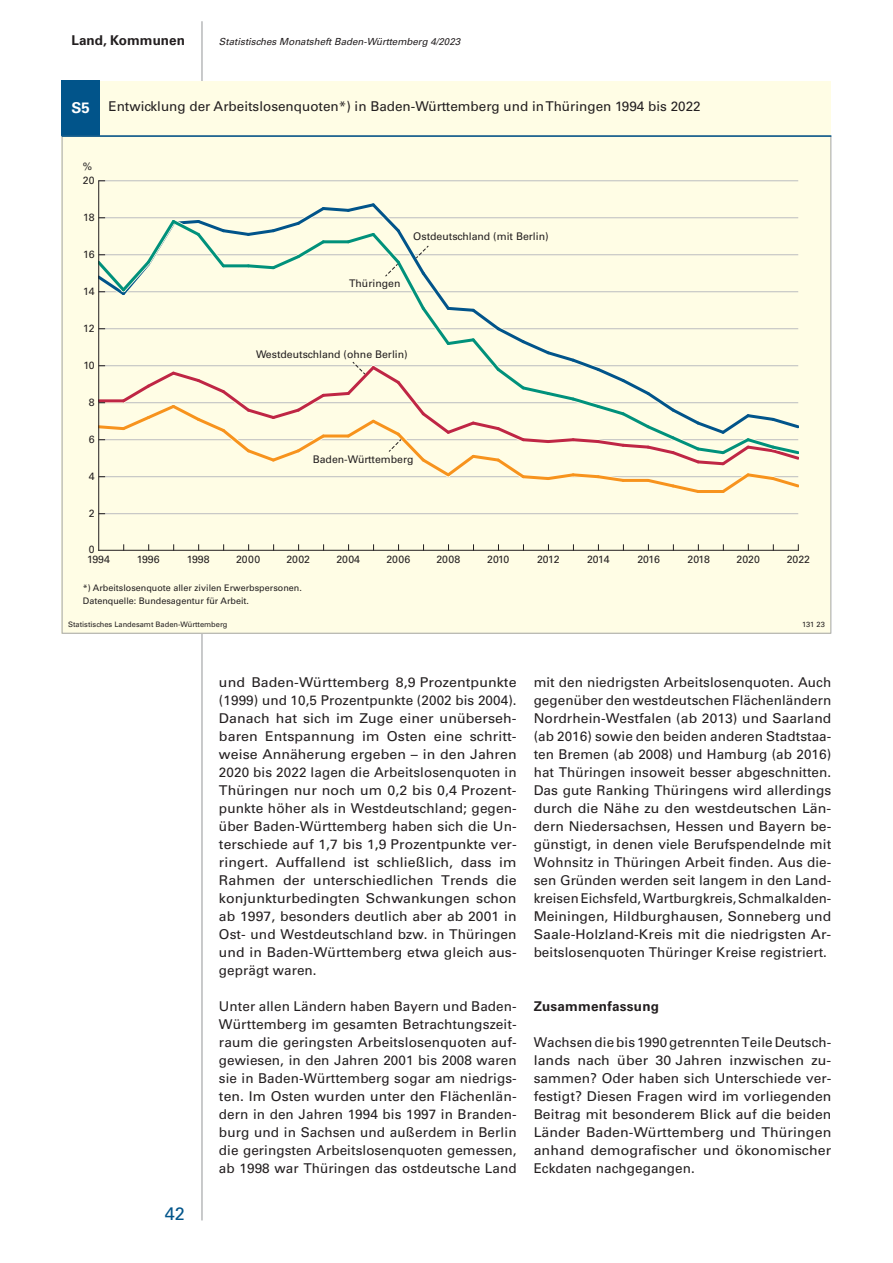
<style>
.page{position:relative;width:893px;height:1263px;background:#fff}
.page>*{position:absolute;margin:0;border:0;box-sizing:border-box;transform-origin:0 0}
.t1{font:18px "Univers";color:#01548a}
.Fließtext{font:13.5px/18px "Univers";letter-spacing:.005em;color:#231f20;text-align:justify}
.Fließtext-2{font:13.5px/18px "Univers";letter-spacing:.005em;color:#231f20;text-align:justify;scale:1.05 1}
.Kapitelzwischenübers{font:700 13.5px "Univers";letter-spacing:.01em;color:#231f20}
.t2{font:10.5px "Univers";color:#231f20}
.t3{font:italic 9.75px "Univers";color:#231f20}
.t4{font:9px/13.5px "Univers";color:#231f20}
.t5{font:7.5px "Univers";color:#231f20}
.s1{font-weight:700;font-size:15px;color:#fff}
</style>
<div class="page">
<hr style="left:202px;top:21px;width:1px;height:1199px;background:#939598">
<div style="left:62px;top:81px;width:769px;height:553px;background:#fffde5"></div>
<div style="left:62px;top:81px;width:38px;height:55px;background:#01548a"></div>
<svg style="left:62px;top:137px;width:769px;height:497px"></svg>
<hr style="left:99px;top:513px;width:699px;height:1px;background:#bcbdc0">
<hr style="left:99px;top:181px;width:699px;height:1px;background:#bcbdc0">
<hr style="left:99px;top:550px;width:699px;height:1px;background:#231f20">
<hr style="left:98px;top:181px;width:1px;height:369px;background:#231f20">
<hr style="left:62px;top:135px;width:769px;height:2px;background:#01548a">
<svg style="left:99px;top:201px;width:699px;height:297px"></svg>
<p class="Kapitelzwischenübers" style="left:71px;top:32px;width:115px">Land, Kommunen</p>
<p class="t3" style="left:219px;top:35px;width:243px">Statistisches Monatsheft Baden-Württemberg 4/2023</p>
<p class="Fließtext" style="left:72px;top:98px;width:631px"><span class="s1">S5</span> Entwicklung der Arbeitslosenquoten*) in Baden-Württemberg und in Thüringen 1994 bis 2022</p>
<p class="t2" style="left:83px;top:160px;width:11px">%</p>
<p class="t2" style="left:83px;top:174px;width:13px">20</p>
<p class="t2" style="left:83px;top:211px;width:13px">18</p>
<p class="t2" style="left:83px;top:248px;width:13px">16</p>
<p class="t2" style="left:83px;top:285px;width:13px">14</p>
<p class="t2" style="left:83px;top:322px;width:13px">12</p>
<p class="t2" style="left:83px;top:359px;width:13px">10</p>
<p class="t2" style="left:89px;top:396px;width:7px">8</p>
<p class="t2" style="left:89px;top:433px;width:7px">6</p>
<p class="t2" style="left:89px;top:470px;width:7px">4</p>
<p class="t2" style="left:89px;top:507px;width:7px">2</p>
<p class="t2" style="left:89px;top:543px;width:7px">0</p>
<p class="t2" style="left:413px;top:230px;width:137px">Ostdeutschland (mit Berlin)</p>
<p class="t2" style="left:349px;top:277px;width:53px">Thüringen</p>
<p class="t2" style="left:256px;top:348px;width:153px">Westdeutschland (ohne Berlin)</p>
<p class="t2" style="left:313px;top:453px;width:102px">Baden-Württemberg</p>
<p class="t2" style="left:87px;top:553px;width:24px">1994</p>
<p class="t2" style="left:137px;top:553px;width:24px">1996</p>
<p class="t2" style="left:187px;top:553px;width:24px">1998</p>
<p class="t2" style="left:236px;top:553px;width:26px">2000</p>
<p class="t2" style="left:286px;top:553px;width:25px">2002</p>
<p class="t2" style="left:336px;top:553px;width:25px">2004</p>
<p class="t2" style="left:386px;top:553px;width:25px">2006</p>
<p class="t2" style="left:436px;top:553px;width:25px">2008</p>
<p class="t2" style="left:487px;top:553px;width:24px">2010</p>
<p class="t2" style="left:537px;top:553px;width:24px">2012</p>
<p class="t2" style="left:587px;top:553px;width:24px">2014</p>
<p class="t2" style="left:637px;top:553px;width:24px">2016</p>
<p class="t2" style="left:687px;top:553px;width:24px">2018</p>
<p class="t2" style="left:736px;top:553px;width:25px">2020</p>
<p class="t2" style="left:787px;top:553px;width:25px">2022</p>
<p class="t4" style="left:83px;top:581px;width:220px">*) Arbeitslosenquote aller zivilen Erwerbspersonen.<br>Datenquelle: Bundesagentur für Arbeit.</p>
<p class="t5" style="left:68px;top:620px;width:161px">Statistisches Landesamt Baden-Württemberg</p>
<p class="t5" style="left:802px;top:620px;width:24px">131 23</p>
<h1 class="t1" style="left:165px;top:1203px;width:22px">42</h1>
<p class="Fließtext-2" style="left:219px;top:673px;width:285px">und Baden-Württemberg 8,9 Prozentpunkte (1999) und 10,5 Prozentpunkte (2002 bis 2004).<br>Danach hat sich im Zuge einer unüberseh&shy;baren Entspannung im Osten eine schritt&shy;weise Annäherung ergeben – in den Jahren 2020 bis 2022 lagen die Arbeitslosenquoten in Thüringen nur noch um 0,2 bis 0,4 Prozent&shy;punkte höher als in Westdeutschland; gegen&shy;über Baden-Württemberg haben sich die Un&shy;terschiede auf 1,7 bis 1,9 Prozentpunkte ver&shy;ringert. Auffallend ist schließlich, dass im Rahmen der unterschiedlichen Trends die konjunkturbedingten Schwankungen schon ab 1997, besonders deutlich aber ab 2001 in Ost- und Westdeutschland bzw. in Thüringen und in Baden-Württemberg etwa gleich aus&shy;geprägt waren.</p>
<p class="Fließtext" style="left:219px;top:997px;width:299px">Unter allen Ländern haben Bayern und Baden-Württemberg im gesamten Betrachtungszeit&shy;raum die geringsten Arbeitslosenquoten auf&shy;gewiesen, in den Jahren 2001 bis 2008 waren sie in Baden-Württemberg sogar am niedrigs&shy;ten. Im Osten wurden unter den Flächenlän&shy;dern in den Jahren 1994 bis 1997 in Branden&shy;burg und in Sachsen und außerdem in Berlin die geringsten Arbeitslosenquoten gemessen, ab 1998 war Thüringen das ostdeutsche Land</p>
<p class="Fließtext" style="left:534px;top:673px;width:299px">mit den niedrigsten Arbeitslosenquoten. Auch gegenüber den westdeutschen Flächenländern Nordrhein-Westfalen (ab 2013) und Saarland (ab 2016) sowie den beiden anderen Stadtstaa&shy;ten Bremen (ab 2008) und Hamburg (ab 2016) hat Thüringen insoweit besser abgeschnitten.<br>Das gute Ranking Thüringens wird allerdings durch die Nähe zu den westdeutschen Län&shy;dern Niedersachsen, Hessen und Bayern be&shy;günstigt, in denen viele Berufspendelnde mit Wohnsitz in Thüringen Arbeit finden. Aus die&shy;sen Gründen werden seit langem in den Land&shy;kreisen Eichsfeld, Wartburgkreis, Schmalkalden-Meiningen, Hildburghausen, Sonneberg und Saale-Holzland-Kreis mit die niedrigsten Ar&shy;beitslosenquoten Thüringer Kreise registriert.</p>
<p class="Kapitelzwischenübers" style="left:534px;top:998px;width:127px">Zusammenfassung</p>
<p class="Fließtext" style="left:534px;top:1033px;width:299px">Wachsen die bis 1990 getrennten Teile Deutsch&shy;lands nach über 30 Jahren inzwischen zu&shy;sammen? Oder haben sich Unterschiede ver&shy;festigt? Diesen Fragen wird im vorliegenden Beitrag mit besonderem Blick auf die beiden Länder Baden-Württemberg und Thüringen anhand demografischer und ökonomischer Eckdaten nachgegangen.</p>
</div>
